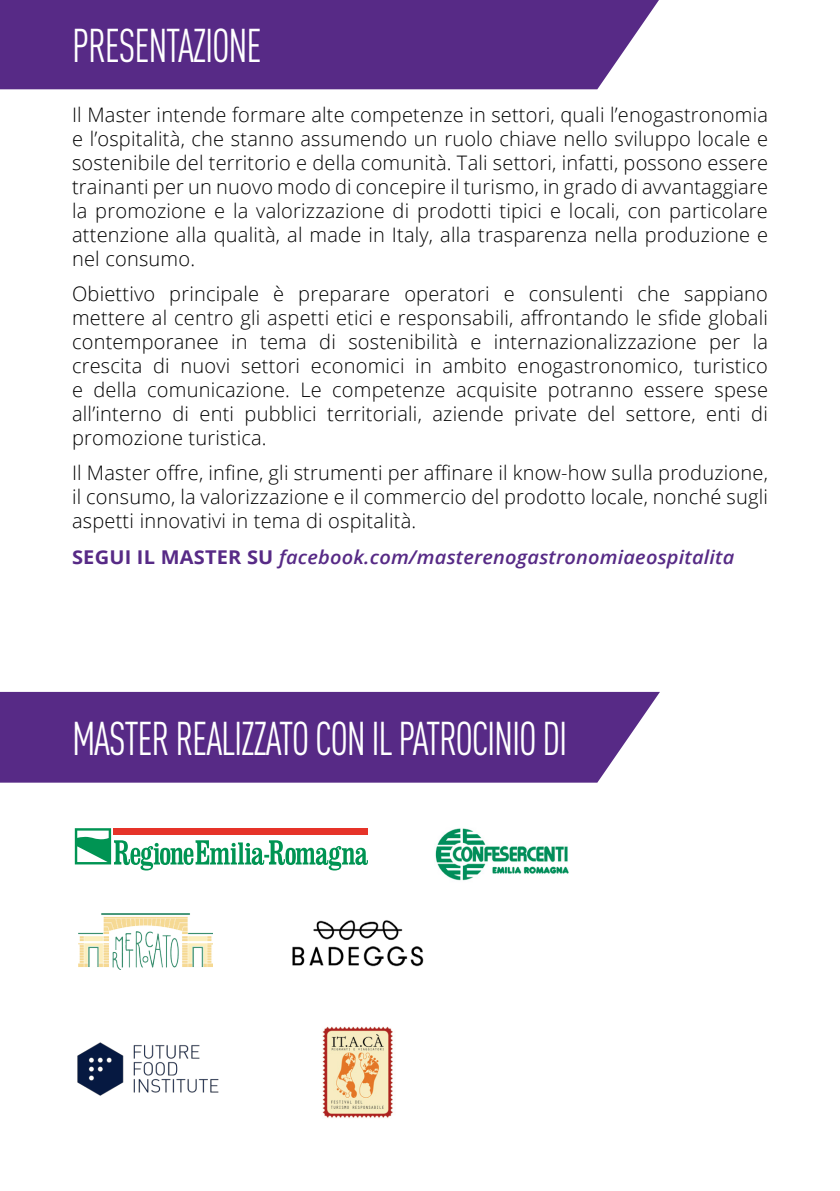
<style>
.page{position:relative;width:840px;height:1191px;background:#fff}
.page>*{position:absolute;margin:0;border:0;box-sizing:border-box;transform-origin:0 0}
.t1{font:condensed 46.6px "DINOT";letter-spacing:-.03em;color:#fff;scale:.9 1}
.t2{font:300 20px/24px "Open Sans";letter-spacing:.01em;color:#000;text-align:justify}
.t3{font:italic 600 19px "Open Sans";letter-spacing:.01em;color:#572a86;scale:1.05 1}
.s1{font-weight:700;font-style:normal}
</style>
<div class="page">
<div style="left:0;top:0;width:658px;height:89px;background:#572a86"></div>
<div style="left:0;top:692px;width:659px;height:90px;background:#572a86"></div>
<img style="left:435px;top:828px;width:134px;height:53px">
<img style="left:292px;top:920px;width:132px;height:47px">
<img style="left:322px;top:1026px;width:71px;height:92px">
<img style="left:78px;top:913px;width:134px;height:56px">
<svg style="left:74px;top:828px;width:294px;height:43px"></svg>
<img style="left:77px;top:1042px;width:142px;height:54px">
<h1 class="t1" style="left:72px;top:18px;width:212px">PRESENTAZIONE</h1>
<p class="t2" style="left:72px;top:102px;width:697px">Il Master intende formare alte competenze in settori, quali l’enogastronomia e l’ospitalità, che stanno assumendo un ruolo chiave nello sviluppo locale e sostenibile del territorio e della comunità. Tali settori, infatti, possono essere trainanti per un nuovo modo di concepire il turismo, in grado di avvantaggiare la promozione e la valorizzazione di prodotti tipici e locali, con particolare attenzione alla qualità, al made in Italy, alla trasparenza nella produzione e nel consumo.</p>
<p class="t2" style="left:72px;top:281px;width:697px">Obiettivo principale è preparare operatori e consulenti che sappiano mettere al centro gli aspetti etici e responsabili, affrontando le sfide globali contemporanee in tema di sostenibilità e internazionalizzazione per la crescita di nuovi settori economici in ambito enogastronomico, turistico e della comunicazione. Le competenze acquisite potranno essere spese all’interno di enti pubblici territoriali, aziende private del settore, enti di promozione turistica.</p>
<p class="t2" style="left:72px;top:460px;width:697px">Il Master offre, infine, gli strumenti per affinare il know-how sulla produzione, il consumo, la valorizzazione e il commercio del prodotto locale, nonché sugli aspetti innovativi in tema di ospitalità.</p>
<p class="t3" style="left:72px;top:544px;width:632px"><span class="s1">SEGUI IL MASTER SU</span> facebook.com/masterenogastronomiaeospitalita</p>
<h1 class="t1" style="left:72px;top:711px;width:551px">MASTER REALIZZATO CON IL PATROCINIO DI</h1>
</div>
